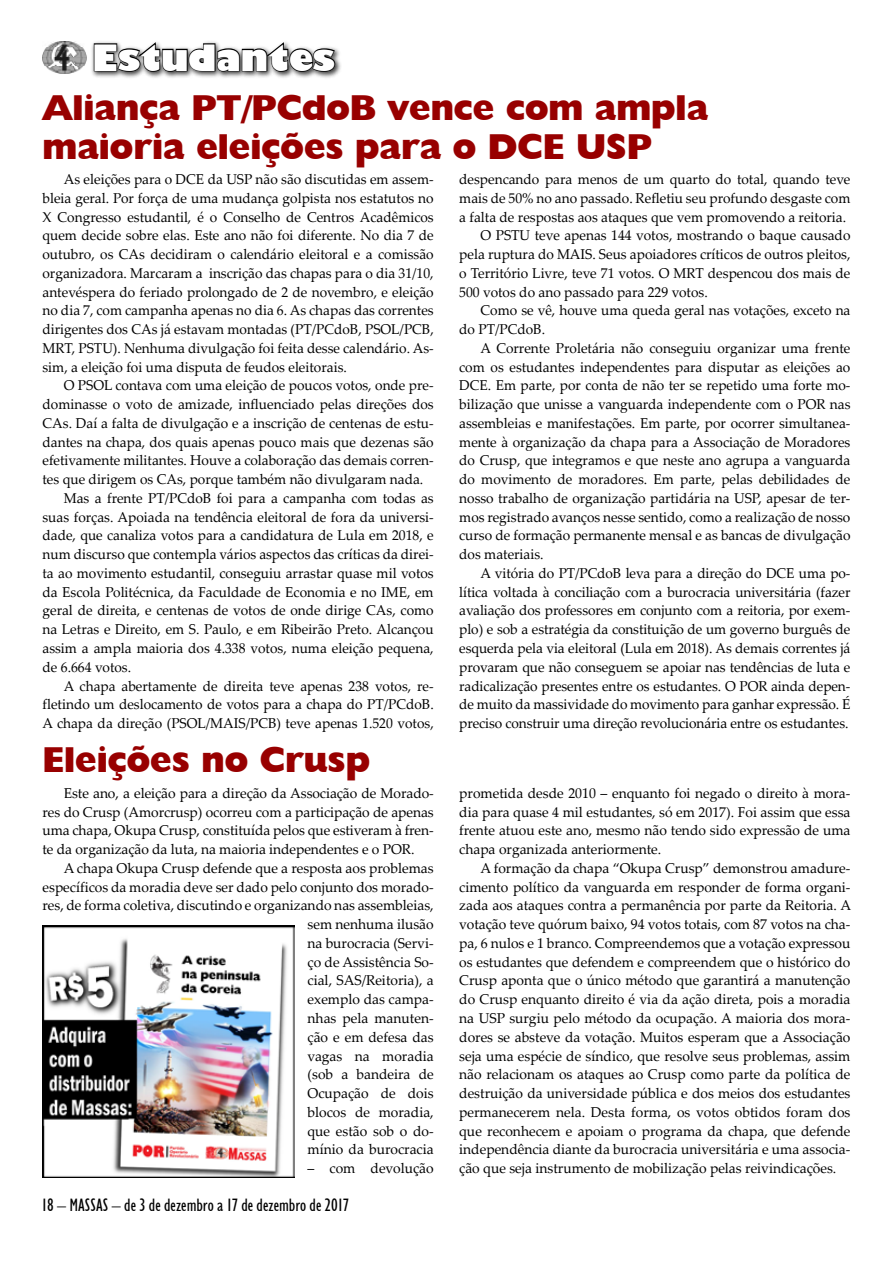
<style>
.page{position:relative;width:893px;height:1263px;background:#fff}
.page>*{position:absolute;margin:0;border:0;box-sizing:border-box;transform-origin:0 0}
.t1{font:800 36px/39px "Humanist 521 BT";color:#980000}
.t2{font:800 36px "Humanist 521 BT";color:#fff}
.t3{font:condensed 18px "Humanist 521 BT";color:#000}
.t4{font:14.25px/18.8px "Palatino Linotype";color:#000;text-align:justify;scale:.96 1}
.t5{font:14.25px/18.8px "Palatino Linotype";color:#000;text-align:justify}
</style>
<div class="page">
<img style="left:42px;top:42px;width:45px;height:32px">
<div style="left:90px;top:40px;width:253px;height:39px;background:#000;opacity:.75"></div>
<svg style="left:93px;top:41px;width:243px;height:32px"></svg>
<img style="left:43px;top:926px;width:252px;height:252px">
<h1 class="t2" style="left:92px;top:35px;width:244px">Estudantes</h1>
<h1 class="t1" style="left:43px;top:87px;width:667px">Aliança PT/PCdoB vence com ampla maioria eleições para o DCE USP</h1>
<p class="t4" style="left:43px;top:169px;width:409px;text-indent:21px">As eleições para o DCE da USP não são discutidas em assem&shy;bleia geral. Por força de uma mudança golpista nos estatutos no X Congresso estudantil, é o Conselho de Centros Acadêmicos quem decide sobre elas. Este ano não foi diferente. No dia 7 de outubro, os CAs decidiram o calendário eleitoral e a comissão organizadora. Marcaram a inscrição das chapas para o dia 31/10, antevéspera do feriado prolongado de 2 de novembro, e eleição no dia 7, com campanha apenas no dia 6. As chapas das correntes dirigentes dos CAs já estavam montadas (PT/PCdoB, PSOL/PCB, MRT, PSTU). Nenhuma divulgação foi feita desse calendário. As&shy;sim, a eleição foi uma disputa de feudos eleitorais.</p>
<p class="t4" style="left:64px;top:376px;width:387px">O PSOL contava com uma eleição de poucos votos, onde pre-</p>
<p class="t4" style="left:43px;top:394px;width:409px">dominasse o voto de amizade, influenciado pelas direções dos</p>
<p class="t4" style="left:43px;top:413px;width:409px">CAs. Daí a falta de divulgação e a inscrição de centenas de estu-</p>
<p class="t4" style="left:43px;top:432px;width:409px">dantes na chapa, dos quais apenas pouco mais que dezenas são</p>
<p class="t4" style="left:43px;top:451px;width:409px">efetivamente militantes. Houve a colaboração das demais corren-</p>
<p class="t4" style="left:43px;top:469px;width:398px">tes que dirigem os CAs, porque também não divulgaram nada.</p>
<p class="t4" style="left:64px;top:488px;width:387px">Mas a frente PT/PCdoB foi para a campanha com todas as</p>
<p class="t4" style="left:43px;top:507px;width:409px">suas forças. Apoiada na tendência eleitoral de fora da universi-</p>
<p class="t4" style="left:43px;top:526px;width:409px">dade, que canaliza votos para a candidatura de Lula em 2018, e</p>
<p class="t4" style="left:43px;top:544px;width:409px">num discurso que contempla vários aspectos das críticas da direi-</p>
<p class="t4" style="left:43px;top:563px;width:409px">ta ao movimento estudantil, conseguiu arrastar quase mil votos</p>
<p class="t4" style="left:43px;top:582px;width:409px">da Escola Politécnica, da Faculdade de Economia e no IME, em</p>
<p class="t4" style="left:43px;top:601px;width:409px">geral de direita, e centenas de votos de onde dirige CAs, como</p>
<p class="t4" style="left:43px;top:619px;width:409px">na Letras e Direito, em S. Paulo, e em Ribeirão Preto. Alcançou</p>
<p class="t4" style="left:43px;top:638px;width:409px">assim a ampla maioria dos 4.338 votos, numa eleição pequena,</p>
<p class="t4" style="left:43px;top:657px;width:94px">de 6.664 votos.</p>
<p class="t4" style="left:64px;top:676px;width:387px">A chapa abertamente de direita teve apenas 238 votos, re-</p>
<p class="t4" style="left:43px;top:694px;width:409px">fletindo um deslocamento de votos para a chapa do PT/PCdoB.</p>
<p class="t4" style="left:43px;top:713px;width:409px">A chapa da direção (PSOL/MAIS/PCB) teve apenas 1.520 votos,</p>
<p class="t4" style="left:459px;top:169px;width:409px">despencando para menos de um quarto do total, quando teve</p>
<p class="t4" style="left:459px;top:188px;width:409px">mais de 50% no ano passado. Refletiu seu profundo desgaste com</p>
<p class="t4" style="left:459px;top:207px;width:405px">a falta de respostas aos ataques que vem promovendo a reitoria.</p>
<p class="t4" style="left:480px;top:226px;width:387px">O PSTU teve apenas 144 votos, mostrando o baque causado</p>
<p class="t4" style="left:459px;top:244px;width:409px">pela ruptura do MAIS. Seus apoiadores críticos de outros pleitos,</p>
<p class="t4" style="left:459px;top:263px;width:409px">o Território Livre, teve 71 votos. O MRT despencou dos mais de</p>
<p class="t4" style="left:459px;top:282px;width:260px">500 votos do ano passado para 229 votos.</p>
<p class="t4" style="left:480px;top:301px;width:387px">Como se vê, houve uma queda geral nas votações, exceto na</p>
<p class="t4" style="left:459px;top:319px;width:91px">do PT/PCdoB.</p>
<p class="t4" style="left:480px;top:338px;width:387px">A Corrente Proletária não conseguiu organizar uma frente</p>
<p class="t4" style="left:459px;top:357px;width:409px">com os estudantes independentes para disputar as eleições ao</p>
<p class="t4" style="left:459px;top:376px;width:409px">DCE. Em parte, por conta de não ter se repetido uma forte mo-</p>
<p class="t4" style="left:459px;top:394px;width:409px">bilização que unisse a vanguarda independente com o POR nas</p>
<p class="t4" style="left:459px;top:413px;width:409px">assembleias e manifestações. Em parte, por ocorrer simultanea-</p>
<p class="t4" style="left:459px;top:432px;width:409px">mente à organização da chapa para a Associação de Moradores</p>
<p class="t4" style="left:459px;top:451px;width:409px">do Crusp, que integramos e que neste ano agrupa a vanguarda</p>
<p class="t4" style="left:459px;top:469px;width:409px">do movimento de moradores. Em parte, pelas debilidades de</p>
<p class="t4" style="left:459px;top:488px;width:409px">nosso trabalho de organização partidária na USP, apesar de ter-</p>
<p class="t4" style="left:459px;top:507px;width:409px">mos registrado avanços nesse sentido, como a realização de nosso</p>
<p class="t4" style="left:459px;top:526px;width:409px">curso de formação permanente mensal e as bancas de divulgação</p>
<p class="t4" style="left:459px;top:544px;width:89px">dos materiais.</p>
<p class="t4" style="left:480px;top:563px;width:387px">A vitória do PT/PCdoB leva para a direção do DCE uma po-</p>
<p class="t4" style="left:459px;top:582px;width:409px">lítica voltada à conciliação com a burocracia universitária (fazer</p>
<p class="t4" style="left:459px;top:601px;width:409px">avaliação dos professores em conjunto com a reitoria, por exem-</p>
<p class="t4" style="left:459px;top:619px;width:409px">plo) e sob a estratégia da constituição de um governo burguês de</p>
<p class="t4" style="left:459px;top:638px;width:409px">esquerda pela via eleitoral (Lula em 2018). As demais correntes já</p>
<p class="t4" style="left:459px;top:657px;width:409px">provaram que não conseguem se apoiar nas tendências de luta e</p>
<p class="t4" style="left:459px;top:676px;width:409px">radicalização presentes entre os estudantes. O POR ainda depen-</p>
<p class="t4" style="left:459px;top:694px;width:409px">de muito da massividade do movimento para ganhar expressão. É</p>
<p class="t4" style="left:459px;top:713px;width:407px">preciso construir uma direção revolucionária entre os estudantes.</p>
<h1 class="t1" style="left:43px;top:740px;width:329px">Eleições no Crusp</h1>
<p class="t5" style="left:43px;top:783px;width:393px;text-indent:21px">Este ano, a eleição para a direção da Associação de Morado&shy;res do Crusp (Amorcrusp) ocorreu com a participação de apenas uma chapa, Okupa Crusp, constituída pelos que estiveram à fren&shy;te da organização da luta, na maioria independentes e o POR.</p>
<p class="t5" style="left:43px;top:858px;width:393px;text-align:right">A chapa Okupa Crusp defende que a resposta aos problemas específicos da moradia deve ser dado pelo conjunto dos morado&shy;res, de forma coletiva, discutindo e organizando nas assembleias, sem nenhuma ilusão<br>na burocracia (Servi-<br>ço de Assistência So-<br>cial, SAS/Reitoria), a<br>exemplo das campa-<br>nhas pela manuten-<br>ção e em defesa das<br>vagas na moradia<br>(sob a bandeira de<br>Ocupação de dois<br>blocos de moradia,<br>que estão sob o do-<br>mínio da burocracia</p>
<p class="t5" style="left:308px;top:1158px;width:128px">– com devolução</p>
<p class="t3" style="left:42px;top:1194px;width:309px">18 – MASSAS – de 3 de dezembro a 17 de dezembro de 2017</p>
<p class="t5" style="left:459px;top:783px;width:393px">prometida desde 2010 – enquanto foi negado o direito à mora&shy;dia para quase 4 mil estudantes, só em 2017). Foi assim que essa frente atuou este ano, mesmo não tendo sido expressão de uma chapa organizada anteriormente.</p>
<p class="t5" style="left:459px;top:858px;width:393px;text-indent:21px">A formação da chapa “Okupa Crusp” demonstrou amadure&shy;cimento político da vanguarda em responder de forma organi&shy;zada aos ataques contra a permanência por parte da Reitoria. A votação teve quórum baixo, 94 votos totais, com 87 votos na cha&shy;pa, 6 nulos e 1 branco. Compreendemos que a votação expressou os estudantes que defendem e compreendem que o histórico do Crusp aponta que o único método que garantirá a manutenção do Crusp enquanto direito é via da ação direta, pois a moradia na USP surgiu pelo método da ocupação. A maioria dos mora&shy;dores se absteve da votação. Muitos esperam que a Associação seja uma espécie de síndico, que resolve seus problemas, assim não relacionam os ataques ao Crusp como parte da política de destruição da universidade pública e dos meios dos estudantes permanecerem nela. Desta forma, os votos obtidos foram dos que reconhecem e apoiam o programa da chapa, que defende independência diante da burocracia universitária e uma associa&shy;ção que seja instrumento de mobilização pelas reivindicações.</p>
</div>
